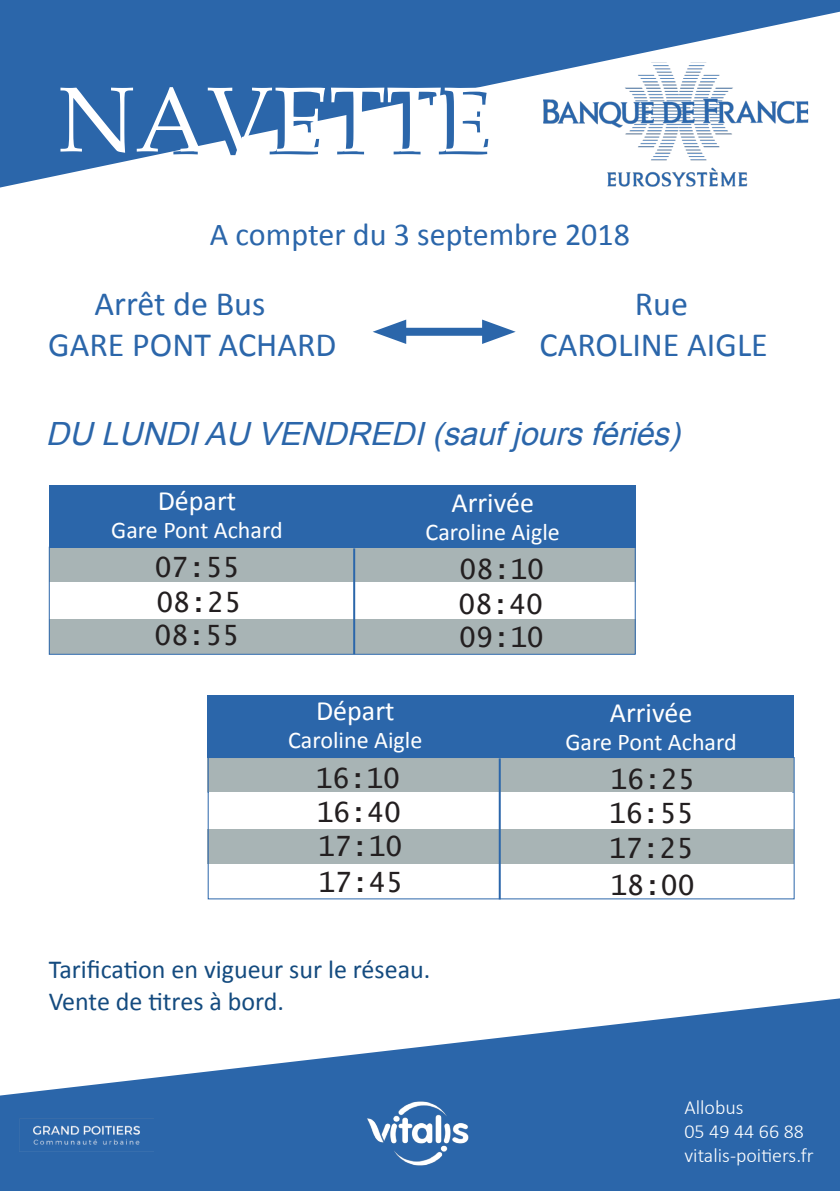
<style>
.page{position:relative;width:840px;height:1191px;background:#fff}
.page>*{position:absolute;margin:0;border:0;box-sizing:border-box;transform-origin:0 0}
.t1{font:92px "Book Antiqua";color:#fff}
.t2{font:34px "Calibri";color:#2b66aa}
.t3{font:italic 32px "Arial";color:#2b66aa}
.t4{font:32px "Calibri";color:#2b66aa}
.t5{font:28px "Lucida Console";color:#231f20}
.t6{font:28px "Calibri";color:#fff}
.t7{font:26px "Calibri";color:#144b7f}
.t8{font:24px "Calibri";color:#fff}
.t9{font:300 20px "Calibri";color:#fff}
</style>
<div class="page">
<svg style="left:0;top:0;width:839px;height:187px;fill:#2b66aa"></svg>
<svg style="left:0;top:998px;width:839px;height:193px;fill:#2b66aa"></svg>
<img style="left:20px;top:1118px;width:134px;height:33px">
<div style="left:49px;top:485px;width:586px;height:63px;background:#2b66aa"></div>
<div style="left:49px;top:548px;width:586px;height:34px;background:#a8b4b5"></div>
<div style="left:49px;top:619px;width:586px;height:35px;background:#a8b4b5"></div>
<hr style="left:353px;top:548px;width:2px;height:106px;background:#2b66aa">
<div style="left:207px;top:694px;width:586px;height:64px;background:#2b66aa"></div>
<div style="left:207px;top:758px;width:586px;height:34px;background:#a8b4b5"></div>
<div style="left:207px;top:829px;width:586px;height:35px;background:#a8b4b5"></div>
<div style="left:392px;top:328px;width:103px;height:8px;background:#2b66aa"></div>
<svg style="left:373px;top:319px;width:33px;height:25px"></svg>
<svg style="left:482px;top:319px;width:33px;height:25px"></svg>
<hr style="left:498px;top:758px;width:2px;height:141px;background:#2b66aa">
<div style="left:49px;top:546px;width:586px;height:109px;border:1px solid #2b66aa"></div>
<img style="left:359px;top:1101px;width:112px;height:64px">
<div style="left:207px;top:757px;width:587px;height:142px;border:1px solid #2b66aa"></div>
<p class="t1" style="left:58px;top:56px;width:441px">NAVETTE</p>
<p class="t4" style="left:210px;top:214px;width:421px">A compter du 3 septembre 2018</p>
<p class="t2" style="left:94px;top:282px;width:172px">Arrêt de Bus</p>
<p class="t2" style="left:48px;top:323px;width:289px">GARE PONT ACHARD</p>
<p class="t2" style="left:634px;top:282px;width:55px">Rue</p>
<p class="t2" style="left:539px;top:323px;width:230px">CAROLINE AIGLE</p>
<p class="t3" style="left:46px;top:413px;width:644px">DU LUNDIAU VENDREDI(saufjoursfériés)</p>
<p class="t6" style="left:158px;top:483px;width:80px">Départ</p>
<p class="t8" style="left:111px;top:515px;width:173px">Gare Pont Achard</p>
<p class="t6" style="left:451px;top:485px;width:84px">Arrivée</p>
<p class="t8" style="left:425px;top:517px;width:136px">Caroline Aigle</p>
<p class="t5" style="left:155px;top:554px;width:86px">07:55</p>
<p class="t5" style="left:459px;top:556px;width:86px">08:10</p>
<p class="t5" style="left:156px;top:590px;width:86px">08:25</p>
<p class="t5" style="left:458px;top:592px;width:86px">08:40</p>
<p class="t5" style="left:154px;top:623px;width:86px">08:55</p>
<p class="t5" style="left:459px;top:625px;width:86px">09:10</p>
<p class="t6" style="left:316px;top:693px;width:80px">Départ</p>
<p class="t8" style="left:288px;top:725px;width:136px">Caroline Aigle</p>
<p class="t6" style="left:609px;top:694px;width:84px">Arrivée</p>
<p class="t8" style="left:565px;top:726px;width:173px">Gare Pont Achard</p>
<p class="t5" style="left:315px;top:765px;width:86px">16:10</p>
<p class="t5" style="left:610px;top:766px;width:86px">16:25</p>
<p class="t5" style="left:316px;top:799px;width:86px">16:40</p>
<p class="t5" style="left:608px;top:801px;width:86px">16:55</p>
<p class="t5" style="left:317px;top:834px;width:86px">17:10</p>
<p class="t5" style="left:608px;top:836px;width:86px">17:25</p>
<p class="t5" style="left:318px;top:870px;width:86px">17:45</p>
<p class="t7" style="left:49px;top:953px;width:383px">Tarification en vigueur sur le réseau.</p>
<p class="t7" style="left:49px;top:984px;width:237px">Vente de titres à bord.</p>
<p class="t5" style="left:610px;top:873px;width:86px">18:00</p>
<p class="t9" style="left:684px;top:1095px;width:61px">Allobus</p>
<p class="t9" style="left:684px;top:1119px;width:121px">05 49 44 66 88</p>
<p class="t9" style="left:684px;top:1143px;width:131px">vitalis-poitiers.fr</p>
</div>
